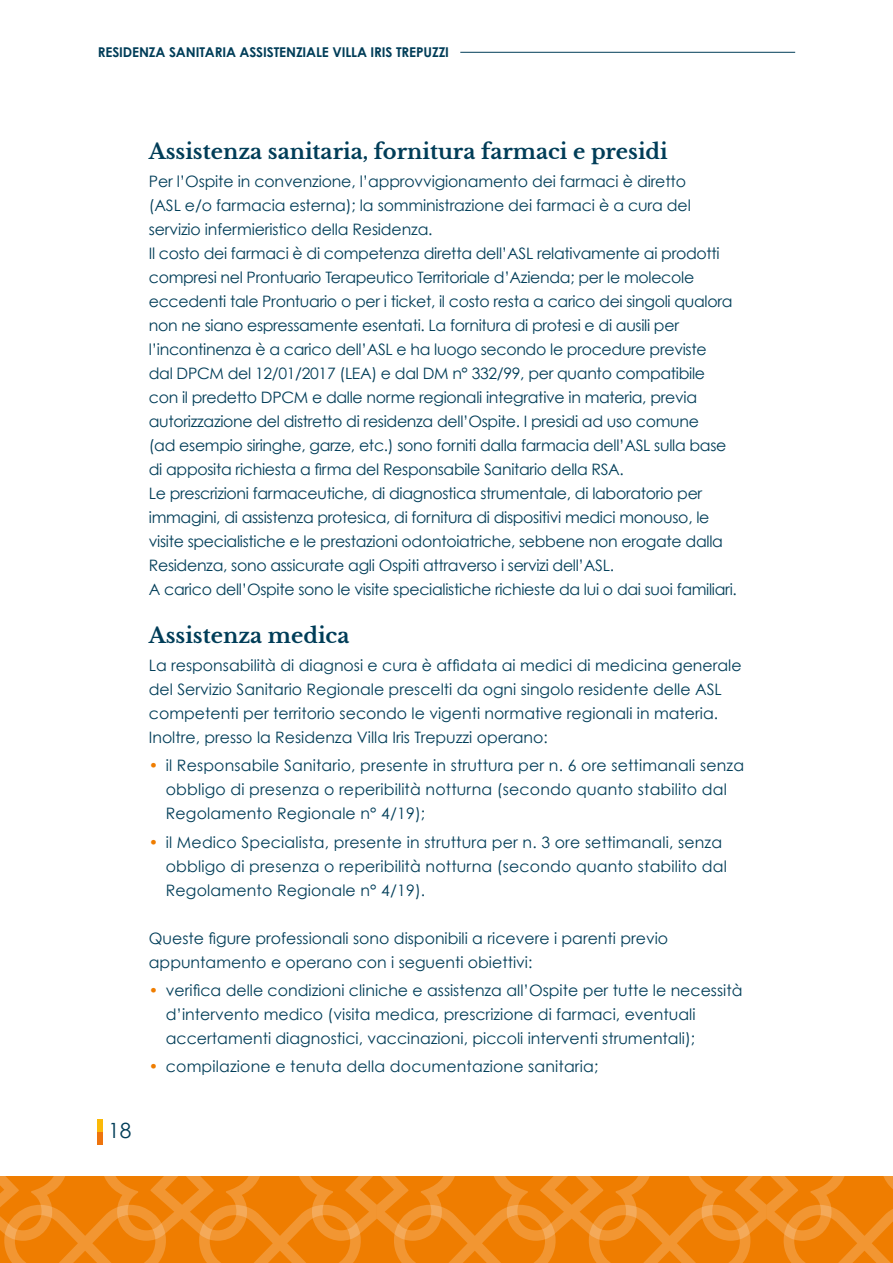
<style>
.page{position:relative;width:893px;height:1263px;background:#fff}
.page>*{position:absolute;margin:0;border:0;box-sizing:border-box;transform-origin:0 0}
.t1{font:700 21px "Libre Baskerville";color:#003d58}
.t2{font:21px "Century Gothic";color:#003d58}
.t3{font:15.75px/24px "Century Gothic";letter-spacing:-.01em;color:#003d58}
.t4{font:15.75px/24px "Century Gothic";letter-spacing:.01em;color:#003d58}
.t5{font:700 13.5px "Century Gothic";letter-spacing:-.01em;color:#003d58}
.s1{color:#ef7d00}
</style>
<div class="page">
<svg style="left:0;top:1176px;width:893px;height:87px;background:#f08613"></svg>
<hr style="left:460px;top:52px;width:335px;height:1px;background:#003d58">
<div style="left:98px;top:1132px;width:5px;height:12px;background:#ee740d"></div>
<div style="left:98px;top:1119px;width:5px;height:13px;background:#fbb908"></div>
<p class="t5" style="left:98px;top:44px;width:353px">RESIDENZA SANITARIA ASSISTENZIALE VILLA IRIS TREPUZZI</p>
<h1 class="t1" style="left:149px;top:138px;width:520px">Assistenza sanitaria, fornitura farmaci e presidi</h1>
<p class="t3" style="left:149px;top:169px;width:589px">Per l’Ospite in convenzione, l’approvvigionamento dei farmaci è diretto<br>(ASL e/o farmacia esterna); la somministrazione dei farmaci è a cura del servizio infermieristico della Residenza.<br>Il costo dei farmaci è di competenza diretta dell’ASL relativamente ai prodotti compresi nel Prontuario Terapeutico Territoriale d’Azienda; per le molecole eccedenti tale Prontuario o per i ticket, il costo resta a carico dei singoli qualora non ne siano espressamente esentati. La fornitura di protesi e di ausili per l’incontinenza è a carico dell’ASL e ha luogo secondo le procedure previste<br>dal DPCM del 12/01/2017 (LEA) e dal DM n° 332/99, per quanto compatibile con il predetto DPCM e dalle norme regionali integrative in materia, previa autorizzazione del distretto di residenza dell’Ospite. I presidi ad uso comune<br>(ad esempio siringhe, garze, etc.) sono forniti dalla farmacia dell’ASL sulla base di apposita richiesta a firma del Responsabile Sanitario della RSA.<br>Le prescrizioni farmaceutiche, di diagnostica strumentale, di laboratorio per immagini, di assistenza protesica, di fornitura di dispositivi medici monouso, le visite specialistiche e le prestazioni odontoiatriche, sebbene non erogate dalla Residenza, sono assicurate agli Ospiti attraverso i servizi dell’ASL.<br>A carico dell’Ospite sono le visite specialistiche richieste da lui o dai suoi familiari.</p>
<h1 class="t1" style="left:149px;top:622px;width:202px">Assistenza medica</h1>
<p class="t3" style="left:149px;top:653px;width:594px">La responsabilità di diagnosi e cura è affidata ai medici di medicina generale del Servizio Sanitario Regionale prescelti da ogni singolo residente delle ASL competenti per territorio secondo le vigenti normative regionali in materia.<br>Inoltre, presso la Residenza Villa Iris Trepuzzi operano:</p>
<p class="t4" style="left:166px;top:753px;width:580px;text-indent:-17px"><span class="s1">•</span> il Responsabile Sanitario, presente in struttura per n. 6 ore settimanali senza obbligo di presenza o reperibilità notturna (secondo quanto stabilito dal<br>Regolamento Regionale n° 4/19);</p>
<p class="t4" style="left:166px;top:830px;width:563px;text-indent:-17px"><span class="s1">•</span> il Medico Specialista, presente in struttura per n. 3 ore settimanali, senza obbligo di presenza o reperibilità notturna (secondo quanto stabilito dal<br>Regolamento Regionale n° 4/19).</p>
<p class="t3" style="left:149px;top:926px;width:521px">Queste figure professionali sono disponibili a ricevere i parenti previo appuntamento e operano con i seguenti obiettivi:</p>
<p class="t3" style="left:166px;top:978px;width:578px;text-indent:-17px"><span class="s1">•</span> verifica delle condizioni cliniche e assistenza all’Ospite per tutte le necessità d’intervento medico (visita medica, prescrizione di farmaci, eventuali accertamenti diagnostici, vaccinazioni, piccoli interventi strumentali);</p>
<p class="t4" style="left:149px;top:1054px;width:451px"><span class="s1">•</span> compilazione e tenuta della documentazione sanitaria;</p>
<h1 class="t2" style="left:108px;top:1118px;width:25px">18</h1>
</div>
